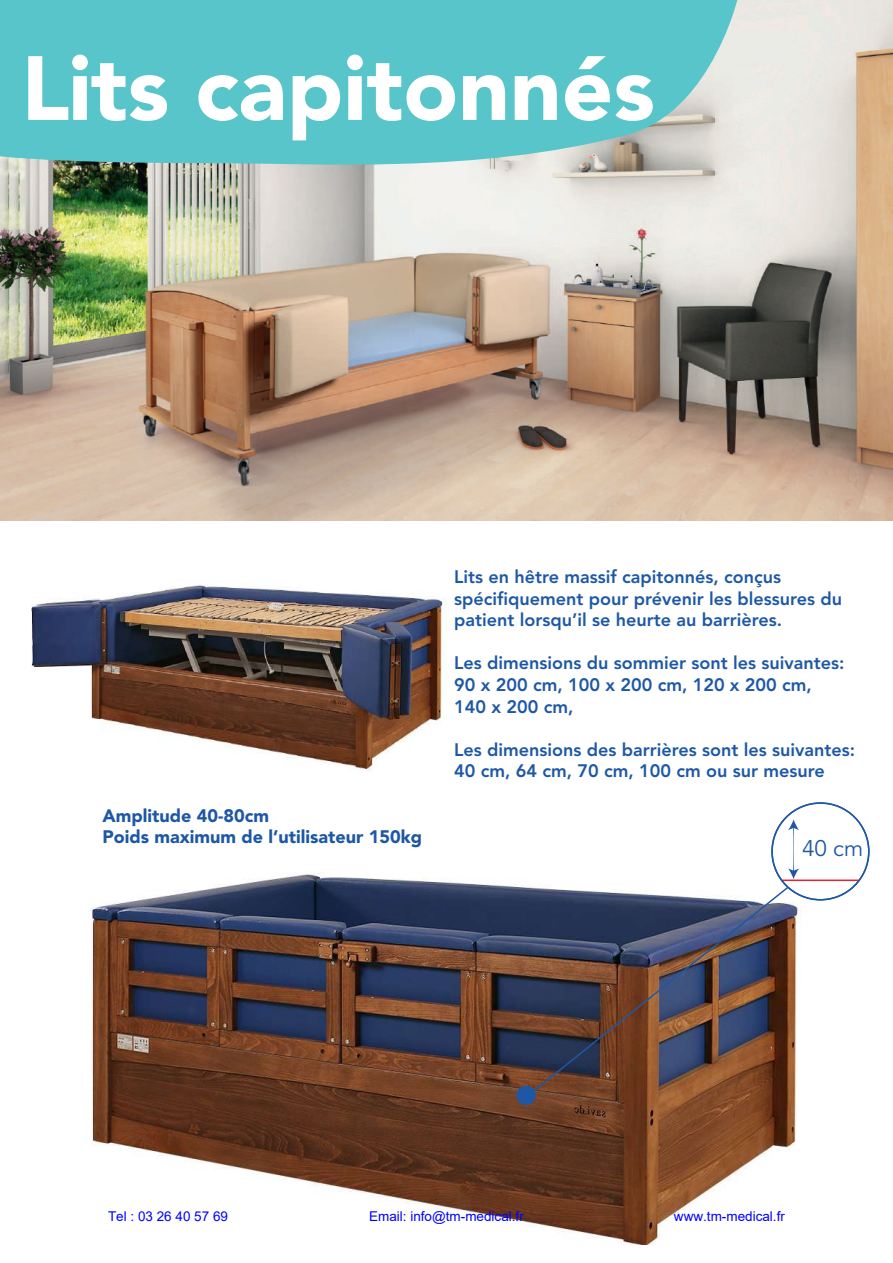
<style>
.page{position:relative;width:893px;height:1263px;background:#fff}
.page>*{position:absolute;margin:0;border:0;box-sizing:border-box;transform-origin:0 0}
.t1{font:900 90px "Avenir";color:#fff}
.t2{font:22.5px "Avenir";color:#1e58a5}
.t3{font:800 18px/21.6px "Avenir";color:#1e58a5}
.t4{font:900 18px/21.6px "Avenir";color:#1e58a5}
.t5{font:13.5px "Arial";color:#00f}
</style>
<div class="page">
<img style="left:0;top:0;width:893px;height:521px">
<svg style="left:0;top:0;width:741px;height:174px;background:#68c5c7"></svg>
<img style="left:91px;top:867px;width:715px;height:377px">
<img style="left:31px;top:585px;width:415px;height:186px">
<div style="left:772px;top:803px;width:97px;height:97px;background:#fff;border-radius:50%"></div>
<hr style="left:782px;top:879px;width:77px;height:2px;background:#ea2128">
<svg style="left:788px;top:819px;width:11px;height:60px"></svg>
<div style="left:771px;top:802px;width:98px;height:98px;border:2px solid #1e58a5;border-radius:50%"></div>
<img style="left:523px;top:885px;width:267px;height:214px">
<svg style="left:514px;top:1083px;width:24px;height:22px"></svg>
<h1 class="t1" style="left:21px;top:22px;width:635px">Lits capitonnés</h1>
<p class="t4" style="left:102px;top:806px;width:321px">Amplitude 40-80cm<br>Poids maximum de l’utilisateur 150kg</p>
<p class="t3" style="left:454px;top:567px;width:390px">Lits en hêtre massif capitonnés, conçus spécifiquement pour prévenir les blessures du patient lorsqu’il se heurte au barrières.</p>
<p class="t3" style="left:454px;top:653px;width:392px">Les dimensions du sommier sont les suivantes:<br>90 x 200 cm, 100 x 200 cm, 120 x 200 cm,<br>140 x 200 cm,</p>
<p class="t3" style="left:454px;top:739px;width:402px">Les dimensions des barrières sont les suivantes:<br>40 cm, 64 cm, 70 cm, 100 cm ou sur mesure</p>
<p class="t2" style="left:802px;top:832px;width:63px">40 cm</p>
<p class="t5" style="left:108px;top:1207px;width:122px">Tel : 03 26 40 57 69</p>
<p class="t5" style="left:369px;top:1207px;width:156px">Email: info@tm-medical.fr</p>
<p class="t5" style="left:674px;top:1207px;width:112px">www.tm-medical.fr</p>
</div>
